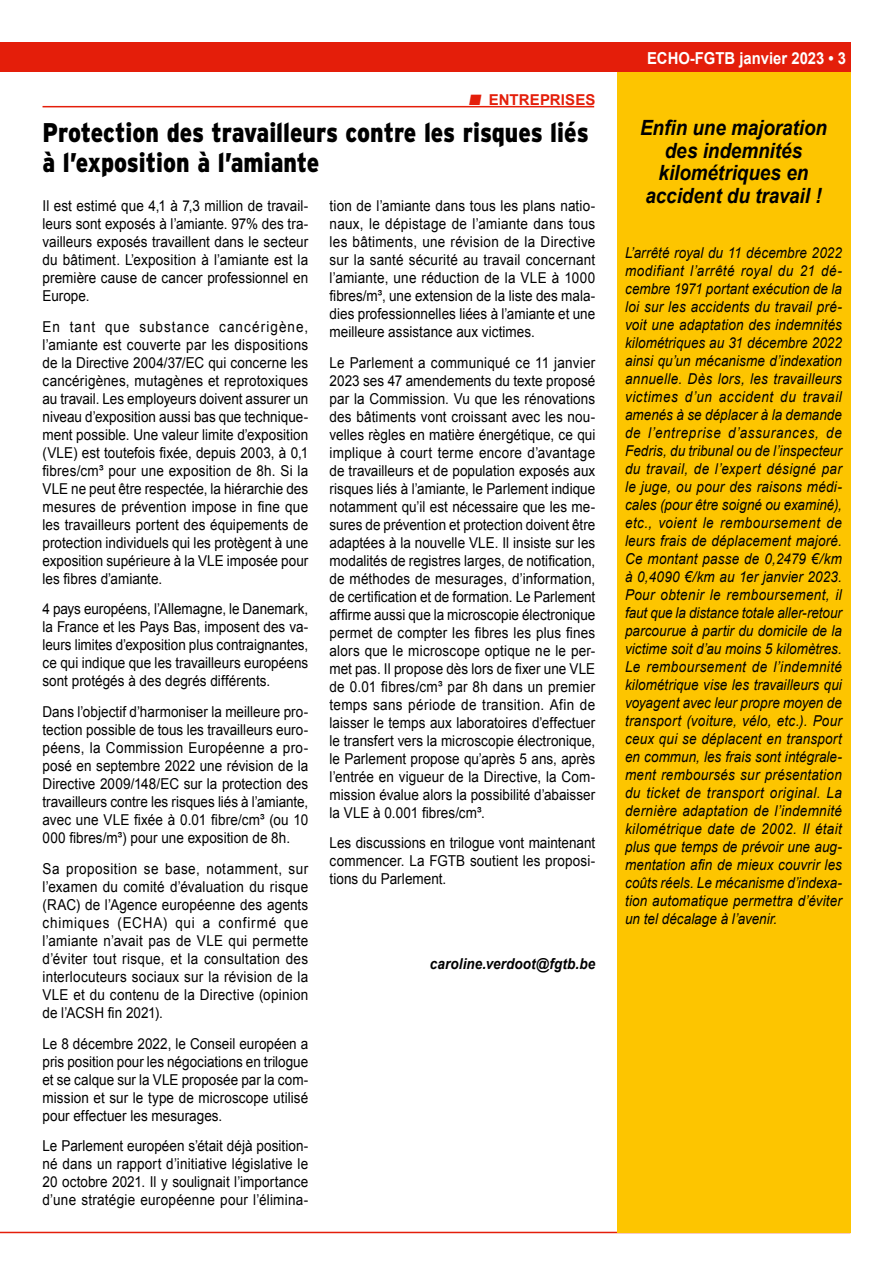
<style>
.page{position:relative;width:893px;height:1263px;background:#fff}
.page>*{position:absolute;margin:0;border:0;box-sizing:border-box;transform-origin:0 0}
.t1{font:900 27px/30px "Interstate";color:#000;scale:.85 1}
.t2{font:italic 700 21px/22.5px "Arial";letter-spacing:-.005em;color:#000;text-align:center;scale:.9 1}
.t3{font:700 16.5px "Arial";color:#fff;scale:.9 1}
.t4{font:15px/18px "Arial";letter-spacing:.005em;color:#000;text-align:justify;scale:.9 1}
.t5{font:italic 15px/18px "Arial";letter-spacing:.01em;color:#000;text-align:justify;scale:.9 1}
.t6{font:italic 700 15px "Arial";letter-spacing:.005em;color:#000;scale:.9 1}
.t7{font:700 15px "Arial";letter-spacing:.005em;color:#e41e0a}
</style>
<div class="page">
<div style="left:0;top:43px;width:850px;height:29px;background:#e41e0a"></div>
<hr style="left:0;top:1232px;width:850px;height:1px;background:#e41e0a">
<div style="left:617px;top:72px;width:233px;height:1161px;background:#fdc500"></div>
<hr style="left:43px;top:106px;width:551px;height:1px;background:#e41e0a">
<p class="t7" style="left:469px;top:90px;width:128px">■ ENTREPRISES</p>
<h1 class="t1" style="left:43px;top:117px;width:644px">Protection des travailleurs contre les risques liés à l’exposition à l’amiante</h1>
<p class="t4" style="left:43px;top:197px;width:297px">Il est estimé que 4,1 à 7,3 million de travail&shy;leurs sont exposés à l’amiante. 97% des tra&shy;vailleurs exposés travaillent dans le secteur du bâtiment. L’exposition à l’amiante est la première cause de cancer professionnel en Europe.</p>
<p class="t4" style="left:43px;top:317px;width:297px">En tant que substance cancérigène, l’amiante est couverte par les dispositions de la Directive 2004/37/EC qui concerne les cancérigènes, mutagènes et reprotoxiques au travail. Les employeurs doivent assurer un niveau d’exposition aussi bas que technique&shy;ment possible. Une valeur limite d’exposition (VLE) est toutefois fixée, depuis 2003, à 0,1 fibres/cm³ pour une exposition de 8h. Si la VLE ne peut être respectée, la hiérarchie des mesures de prévention impose in fine que les travailleurs portent des équipements de protection individuels qui les protègent à une exposition supérieure à la VLE imposée pour les fibres d’amiante.</p>
<p class="t4" style="left:43px;top:600px;width:297px">4 pays européens, l’Allemagne, le Danemark, la France et les Pays Bas, imposent des va&shy;leurs limites d’exposition plus contraignantes, ce qui indique que les travailleurs européens sont protégés à des degrés différents.</p>
<p class="t4" style="left:43px;top:703px;width:297px">Dans l’objectif d’harmoniser la meilleure pro&shy;tection possible de tous les travailleurs euro&shy;péens, la Commission Européenne a pro&shy;posé en septembre 2022 une révision de la Directive 2009/148/EC sur la protection des travailleurs contre les risques liés à l’amiante, avec une VLE fixée à 0.01 fibre/cm³ (ou 10<br>000 fibres/m³) pour une exposition de 8h.</p>
<p class="t4" style="left:43px;top:860px;width:297px">Sa proposition se base, notamment, sur l’examen du comité d’évaluation du risque (RAC) de l’Agence européenne des agents chimiques (ECHA) qui a confirmé que l’amiante n’avait pas de VLE qui permette d’éviter tout risque, et la consultation des interlocuteurs sociaux sur la révision de la VLE et du contenu de la Directive (opinion de l’ACSH fin 2021).</p>
<p class="t4" style="left:43px;top:1034px;width:297px">Le 8 décembre 2022, le Conseil européen a pris position pour les négociations en trilogue et se calque sur la VLE proposée par la com&shy;mission et sur le type de microscope utilisé pour effectuer les mesurages.</p>
<p class="t4" style="left:43px;top:1137px;width:297px">Le Parlement européen s’était déjà position&shy;né dans un rapport d’initiative législative le 20 octobre 2021. Il y soulignait l’importance d’une stratégie européenne pour l’élimina-</p>
<p class="t4" style="left:330px;top:197px;width:297px">tion de l’amiante dans tous les plans natio&shy;naux, le dépistage de l’amiante dans tous les bâtiments, une révision de la Directive sur la santé sécurité au travail concernant l’amiante, une réduction de la VLE à 1000 fibres/m³, une extension de la liste des mala&shy;dies professionnelles liées à l’amiante et une meilleure assistance aux victimes.</p>
<p class="t4" style="left:330px;top:353px;width:297px">Le Parlement a communiqué ce 11 janvier 2023 ses 47 amendements du texte proposé par la Commission. Vu que les rénovations des bâtiments vont croissant avec les nou&shy;velles règles en matière énergétique, ce qui implique à court terme encore d’avantage de travailleurs et de population exposés aux risques liés à l’amiante, le Parlement indique notamment qu’il est nécessaire que les me&shy;sures de prévention et protection doivent être adaptées à la nouvelle VLE. Il insiste sur les modalités de registres larges, de notification, de méthodes de mesurages, d’information, de certification et de formation. Le Parlement affirme aussi que la microscopie électronique permet de compter les fibres les plus fines alors que le microscope optique ne le per&shy;met pas. Il propose dès lors de fixer une VLE de 0.01 fibres/cm³ par 8h dans un premier temps sans période de transition. Afin de laisser le temps aux laboratoires d’effectuer le transfert vers la microscopie électronique, le Parlement propose qu’après 5 ans, après l’entrée en vigueur de la Directive, la Com&shy;mission évalue alors la possibilité d’abaisser la VLE à 0.001 fibres/cm³.</p>
<p class="t4" style="left:330px;top:834px;width:297px">Les discussions en trilogue vont maintenant commencer. La FGTB soutient les proposi&shy;tions du Parlement.</p>
<p class="t6" style="left:430px;top:954px;width:185px">caroline.verdoot@fgtb.be</p>
<p class="t3" style="left:647px;top:47px;width:223px">ECHO-FGTB janvier 2023 • 3</p>
<h2 class="t2" style="left:640px;top:118px;width:209px">Enfin une majoration des indemnités kilométriques en accident du travail !</h2>
<p class="t5" style="left:625px;top:244px;width:242px">L’arrêté royal du 11 décembre 2022 modifiant l’arrêté royal du 21 dé&shy;cembre 1971 portant exécution de la loi sur les accidents du travail pré&shy;voit une adaptation des indemnités kilométriques au 31 décembre 2022 ainsi qu’un mécanisme d’indexation annuelle. Dès lors, les travailleurs victimes d’un accident du travail amenés à se déplacer à la demande de l’entreprise d’assurances, de Fedris, du tribunal ou de l’inspecteur du travail, de l’expert désigné par le juge, ou pour des raisons médi&shy;cales (pour être soigné ou examiné), etc., voient le remboursement de leurs frais de déplacement majoré.<br>Ce montant passe de 0,2479 €/km à 0,4090 €/km au 1er janvier 2023.<br>Pour obtenir le remboursement, il faut que la distance totale aller-retour parcourue à partir du domicile de la victime soit d’au moins 5 kilomètres.<br>Le remboursement de l’indemnité kilométrique vise les travailleurs qui voyagent avec leur propre moyen de transport (voiture, vélo, etc.). Pour ceux qui se déplacent en transport en commun, les frais sont intégrale&shy;ment remboursés sur présentation du ticket de transport original. La dernière adaptation de l’indemnité kilométrique date de 2002. Il était plus que temps de prévoir une aug&shy;mentation afin de mieux couvrir les coûts réels. Le mécanisme d’indexa&shy;tion automatique permettra d’éviter un tel décalage à l’avenir.</p>
</div>
